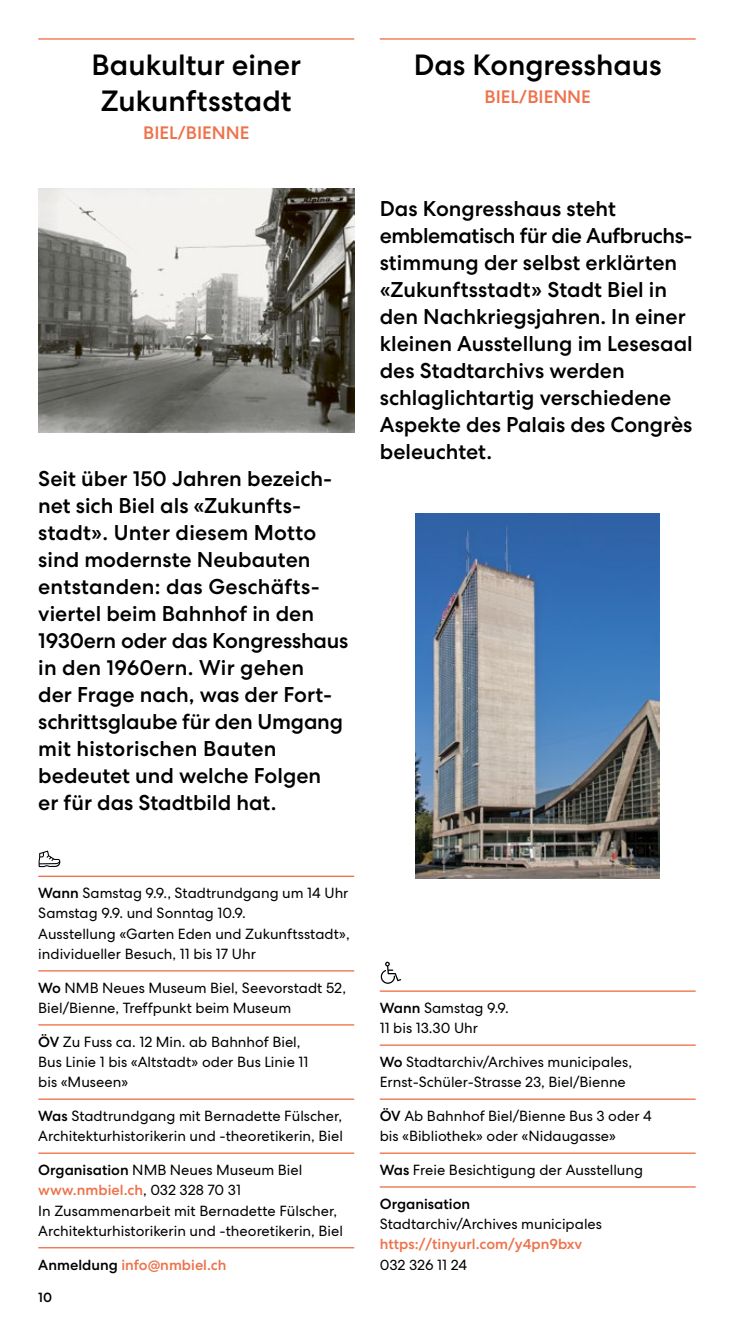
<style>
.page{position:relative;width:734px;height:1340px;background:#fff}
.page>*{position:absolute;margin:0;border:0;box-sizing:border-box;transform-origin:0 0}
.t1{font:500 29.25px/35.1px "Centra No 2";color:#000;text-align:center}
.t2{font:500 21.38px/27px "Centra No 2";color:#000}
.t3{font:500 18px "Centra No 2";color:#ee724b}
.t4{font:14.62px/20.2px "Centra No 2";color:#000}
.t5{font:500 14.62px "Centra No 2";color:#ee724b}
.t6{font:500 14.62px "Centra No 2";color:#000}
.t7{font:500 13.5px "Centra No 2";color:#000}
.s1{font-weight:500}
.s2{font-weight:500;color:#ee724b}
.s3{color:#000}
</style>
<div class="page">
<hr style="left:38px;top:38px;width:316px;height:2px;background:#ee724b">
<hr style="left:379px;top:38px;width:316px;height:2px;background:#ee724b">
<img style="left:416px;top:513px;width:243px;height:366px">
<img style="left:38px;top:189px;width:316px;height:243px">
<hr style="left:379px;top:990px;width:316px;height:1px;background:#ee724b">
<hr style="left:379px;top:1044px;width:316px;height:1px;background:#ee724b">
<hr style="left:379px;top:1098px;width:316px;height:1px;background:#ee724b">
<hr style="left:379px;top:1152px;width:316px;height:1px;background:#ee724b">
<hr style="left:379px;top:1186px;width:316px;height:1px;background:#ee724b">
<hr style="left:38px;top:875px;width:316px;height:2px;background:#ee724b">
<hr style="left:38px;top:970px;width:316px;height:1px;background:#ee724b">
<hr style="left:38px;top:1024px;width:316px;height:1px;background:#ee724b">
<hr style="left:38px;top:1098px;width:316px;height:1px;background:#ee724b">
<hr style="left:38px;top:1152px;width:316px;height:1px;background:#ee724b">
<hr style="left:38px;top:1246px;width:316px;height:2px;background:#ee724b">
<svg style="left:39px;top:850px;width:21px;height:17px"></svg>
<svg style="left:380px;top:961px;width:21px;height:22px"></svg>
<h1 class="t1" style="left:91px;top:48px;width:211px">Baukultur einer<br>Zukunftsstadt</h1>
<p class="t3" style="left:143px;top:122px;width:108px">BIEL/BIENNE</p>
<p class="t2" style="left:38px;top:465px;width:311px">Seit über 150 Jahren bezeich&shy;net sich Biel als «Zukunfts&shy;stadt». Unter diesem Motto sind modernste Neubauten entstanden: das Geschäfts&shy;viertel beim Bahnhof in den<br>1930ern oder das Kongresshaus in den 1960ern. Wir gehen<br>der Frage nach, was der Fort&shy;schrittsglaube für den Umgang mit historischen Bauten bedeutet und welche Folgen<br>er für das Stadtbild hat.</p>
<p class="t4" style="left:38px;top:882px;width:313px"><span class="s1">Wann</span> Samstag 9.9., Stadtrundgang um 14 Uhr Samstag 9.9. und Sonntag 10.9.<br>Ausstellung «Garten Eden und Zukunftsstadt», individueller Besuch, 11 bis 17 Uhr</p>
<p class="t4" style="left:38px;top:977px;width:309px"><span class="s1">Wo</span> NMB Neues Museum Biel, Seevorstadt 52,<br>Biel/Bienne, Treffpunkt beim Museum</p>
<p class="t4" style="left:38px;top:1031px;width:272px"><span class="s1">ÖV</span> Zu Fuss ca. 12 Min. ab Bahnhof Biel,<br>Bus Linie 1 bis «Altstadt» oder Bus Linie 11 bis «Museen»</p>
<p class="t4" style="left:38px;top:1105px;width:306px"><span class="s1">Was</span> Stadtrundgang mit Bernadette Fülscher,<br>Architekturhistorikerin und -theoretikerin, Biel</p>
<p class="t4" style="left:38px;top:1159px;width:306px"><span class="s1">Organisation</span> NMB Neues Museum Biel <span class="s2">www.nmbiel.ch</span>, 032 328 70 31<br>In Zusammenarbeit mit Bernadette Fülscher, Architekturhistorikerin und -theoretikerin, Biel</p>
<p class="t5" style="left:38px;top:1255px;width:190px"><span class="s3">Anmeldung</span> info@nmbiel.ch</p>
<p class="t7" style="left:38px;top:1289px;width:15px">10</p>
<h1 class="t1" style="left:413px;top:48px;width:249px">Das Kongresshaus</h1>
<p class="t3" style="left:484px;top:87px;width:108px">BIEL/BIENNE</p>
<p class="t2" style="left:379px;top:195px;width:314px">Das Kongresshaus steht emblematisch für die Aufbruchs&shy;stimmung der selbst erklärten «Zukunftsstadt» Stadt Biel in den Nachkriegsjahren. In einer kleinen Ausstellung im Lesesaal des Stadtarchivs werden schlaglichtartig verschiedene<br>Aspekte des Palais des Congrès beleuchtet.</p>
<p class="t4" style="left:379px;top:997px;width:130px"><span class="s1">Wann</span> Samstag 9.9.<br>11 bis 13.30 Uhr</p>
<p class="t4" style="left:379px;top:1051px;width:254px"><span class="s1">Wo</span> Stadtarchiv/Archives municipales,<br>Ernst-Schüler-Strasse 23, Biel/Bienne</p>
<p class="t4" style="left:379px;top:1105px;width:273px"><span class="s1">ÖV</span> Ab Bahnhof Biel/Bienne Bus 3 oder 4 bis «Bibliothek» oder «Nidaugasse»</p>
<p class="t4" style="left:379px;top:1159px;width:265px"><span class="s1">Was</span> Freie Besichtigung der Ausstellung</p>
<p class="t6" style="left:379px;top:1195px;width:92px">Organisation</p>
<p class="t4" style="left:379px;top:1213px;width:224px">Stadtarchiv/Archives municipales</p>
<p class="t5" style="left:379px;top:1235px;width:204px">https://tinyurl.com/y4pn9bxv</p>
<p class="t4" style="left:379px;top:1254px;width:89px">032 326 11 24</p>
</div>
